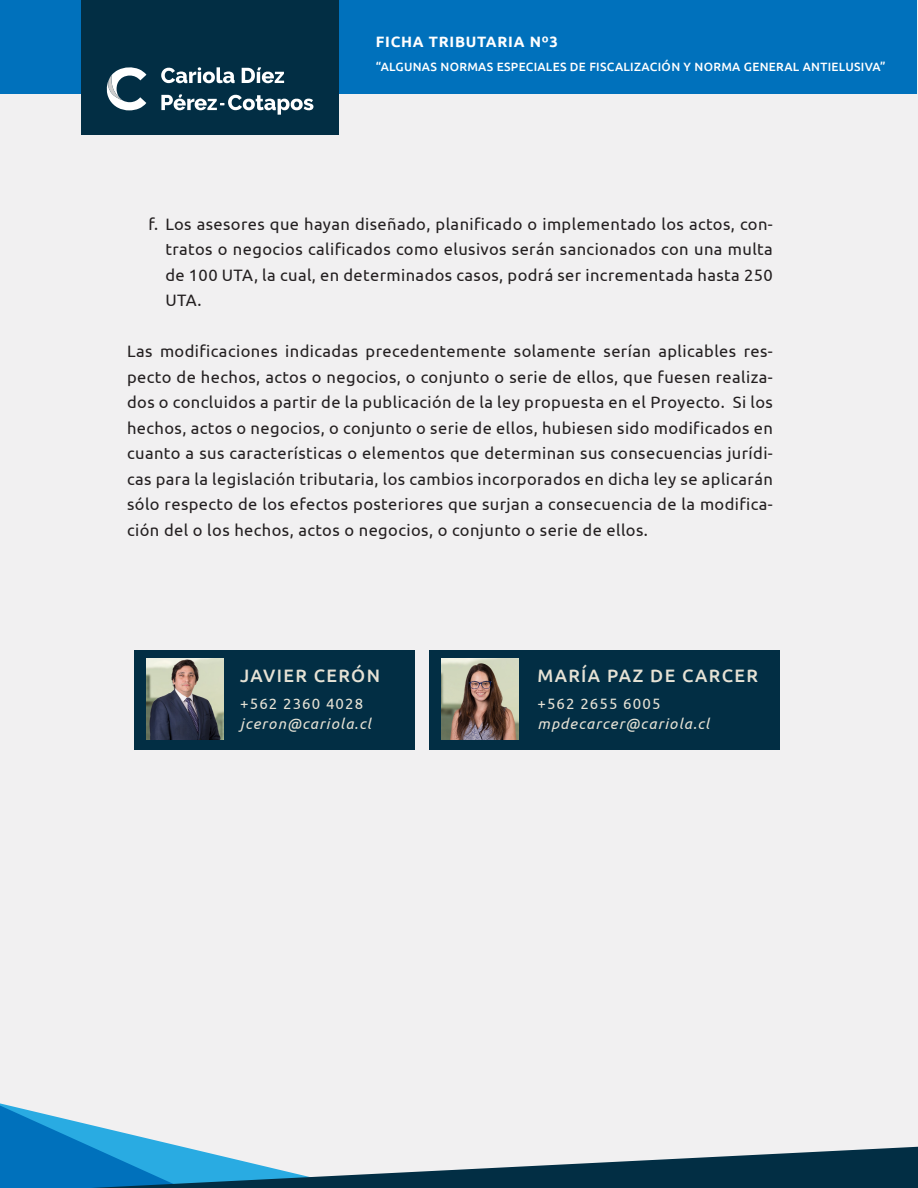
<style>
.page{position:relative;width:918px;height:1188px;background:#f1f0f1}
.page>*{position:absolute;margin:0;border:0;box-sizing:border-box;transform-origin:0 0}
.t1{font:500 18px "Ubuntu";letter-spacing:.075em;color:#e6e2d5}
.t2{font:16.5px/25.5px "Ubuntu";letter-spacing:.025em;color:#231f20;text-align:justify}
.t3{font:italic 15px "Ubuntu";letter-spacing:.075em;color:#e6e2d5}
.t4{font:15px "Ubuntu";letter-spacing:.075em;color:#e6e2d5}
.t5{font:700 15px "Ubuntu";letter-spacing:.05em;color:#fff}
.t6{font:500 12px "Ubuntu";letter-spacing:.025em;color:#fff}
</style>
<div class="page">
<div style="left:1px;top:0;width:916px;height:93px;background:#0071bc"></div>
<div style="left:82px;top:0;width:257px;height:134px;background:#022e44"></div>
<svg style="left:161px;top:67px;width:74px;height:16px"></svg>
<svg style="left:242px;top:67px;width:42px;height:16px"></svg>
<svg style="left:106px;top:67px;width:40px;height:43px"></svg>
<svg style="left:161px;top:94px;width:152px;height:21px"></svg>
<svg style="left:0;top:1103px;width:918px;height:85px"></svg>
<div style="left:134px;top:651px;width:281px;height:99px;background:#022e44"></div>
<div style="left:429px;top:651px;width:351px;height:99px;background:#022e44"></div>
<img style="left:147px;top:659px;width:77px;height:81px">
<img style="left:442px;top:659px;width:76px;height:81px">
<p class="t5" style="left:376px;top:33px;width:184px">FICHA TRIBUTARIA Nº3</p>
<p class="t6" style="left:376px;top:59px;width:511px">“ALGUNAS NORMAS ESPECIALES DE FISCALIZACIÓN Y NORMA GENERAL ANTIELUSIVA”</p>
<p class="t2" style="left:165px;top:211px;width:609px;text-indent:-17px">f. Los asesores que hayan diseñado, planificado o implementado los actos, con&shy;tratos o negocios calificados como elusivos serán sancionados con una multa de 100 UTA, la cual, en determinados casos, podrá ser incrementada hasta 250<br>UTA.</p>
<p class="t2" style="left:127px;top:338px;width:647px">Las modificaciones indicadas precedentemente solamente serían aplicables res&shy;pecto de hechos, actos o negocios, o conjunto o serie de ellos, que fuesen realiza&shy;dos o concluidos a partir de la publicación de la ley propuesta en el Proyecto. Si los hechos, actos o negocios, o conjunto o serie de ellos, hubiesen sido modificados en cuanto a sus características o elementos que determinan sus consecuencias jurídi&shy;cas para la legislación tributaria, los cambios incorporados en dicha ley se aplicarán sólo respecto de los efectos posteriores que surjan a consecuencia de la modifica&shy;ción del o los hechos, actos o negocios, o conjunto o serie de ellos.</p>
<p class="t1" style="left:240px;top:664px;width:141px">JAVIER CERÓN</p>
<p class="t1" style="left:537px;top:664px;width:222px">MARÍA PAZ DE CARCER</p>
<p class="t4" style="left:240px;top:695px;width:125px">+562 2360 4028</p>
<p class="t4" style="left:537px;top:695px;width:125px">+562 2655 6005</p>
<p class="t3" style="left:240px;top:714px;width:132px">jceron@cariola.cl</p>
<p class="t3" style="left:537px;top:714px;width:174px">mpdecarcer@cariola.cl</p>
</div>
